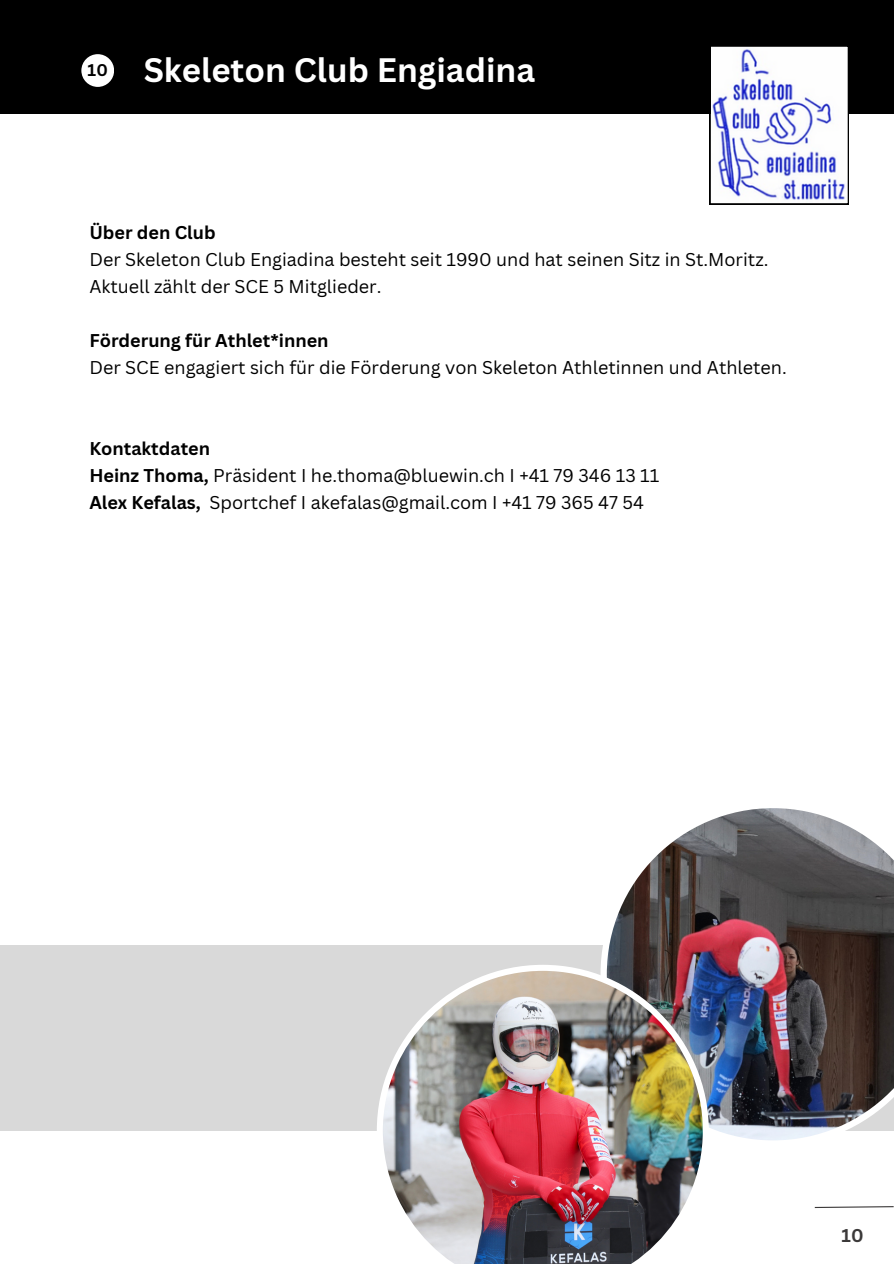
<style>
.page{position:relative;width:894px;height:1264px;background:#fff}
.page>*{position:absolute;margin:0;border:0;box-sizing:border-box;transform-origin:0 0}
.t1{font:700 33px "Canva Sans";color:#fff}
.t2{font:18px/27px "Canva Sans";color:#000}
.t3{font:700 18px "Canva Sans";color:#000}
.t4{font:700 18px "Canva Sans";color:#3b3939}
.t5{font:700 16.5px "Canva Sans";color:#000}
.s1{font-weight:700}
</style>
<div class="page">
<div style="left:0;top:0;width:893px;height:113px;background:#000"></div>
<svg style="left:814px;top:1206px;width:79px;height:2px"></svg>
<div style="left:0;top:945px;width:893px;height:185px;background:#d9d9d9"></div>
<div style="left:81px;top:54px;width:33px;height:33px;background:#fff;border-radius:50%"></div>
<svg style="left:709px;top:46px;width:139px;height:158px"></svg>
<img style="left:601px;top:808px;width:292px;height:332px">
<img style="left:377px;top:964px;width:331px;height:299px">
<p class="t5" style="left:88px;top:59px;width:22px">10</p>
<h1 class="t1" style="left:144px;top:47px;width:393px">Skeleton Club Engiadina</h1>
<p class="t3" style="left:89px;top:219px;width:128px">Über den Club</p>
<p class="t2" style="left:89px;top:245px;width:680px">Der Skeleton Club Engiadina besteht seit 1990 und hat seinen Sitz in St.Moritz.<br>Aktuell zählt der SCE 5 Mitglieder.</p>
<p class="t3" style="left:89px;top:327px;width:241px">Förderung für Athlet*innen</p>
<p class="t2" style="left:89px;top:353px;width:698px">Der SCE engagiert sich für die Förderung von Skeleton Athletinnen und Athleten.</p>
<p class="t2" style="left:89px;top:434px;width:571px"><span class="s1">Kontaktdaten<br>Heinz Thoma,</span> Präsident I he.thoma@bluewin.ch I +41 79 346 13 11<br><span class="s1">Alex Kefalas,</span> Sportchef I akefalas@gmail.com I +41 79 365 47 54</p>
<p class="t4" style="left:841px;top:1222px;width:24px">10</p>
</div>
